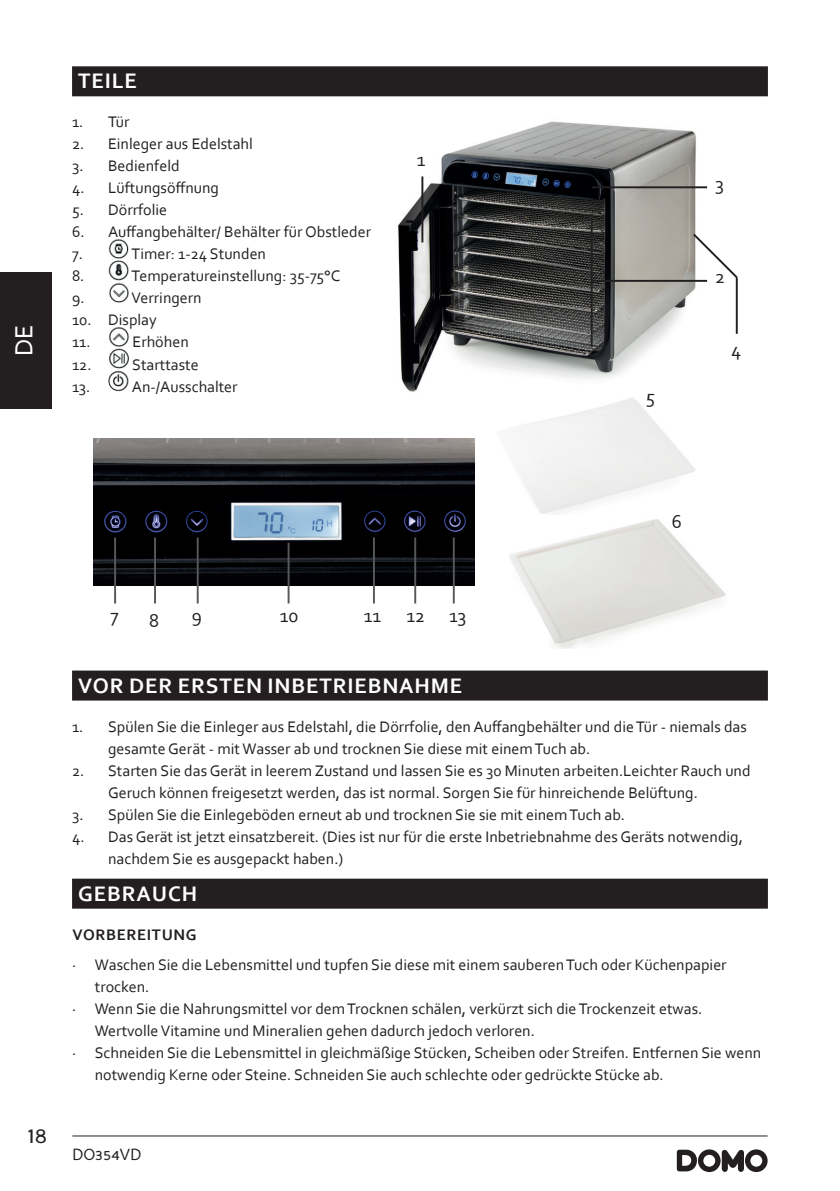
<style>
.page{position:relative;width:840px;height:1191px;background:#fff}
.page>*{position:absolute;margin:0;border:0;box-sizing:border-box;transform-origin:0 0}
.t1{font:26px "Corbel";color:#fff}
.t2{font:24px "Perspective Sans";color:#231f20}
.t3{font:700 22px "Corbel";letter-spacing:.04em;color:#fff}
.t4{font:19.4px "Corbel";color:#231f20}
.t5{font:16px/22px "Corbel";color:#231f20}
.t6{font:700 16px "Corbel";letter-spacing:.04em;color:#231f20}
.t7{font:16px "Perspective Sans";color:#231f20}
</style>
<div class="page">
<hr style="left:72px;top:1135px;width:695px;height:1px;background:#231f20">
<svg style="left:676px;top:1149px;width:91px;height:23px"></svg>
<div style="left:0;top:272px;width:51px;height:136px;background:#231f20"></div>
<div style="left:72px;top:66px;width:695px;height:30px;background:#231f20"></div>
<div style="left:72px;top:670px;width:695px;height:30px;background:#231f20"></div>
<div style="left:72px;top:878px;width:695px;height:30px;background:#231f20"></div>
<img style="left:108px;top:238px;width:21px;height:21px;border-radius:11px">
<img style="left:108px;top:260px;width:21px;height:21px;border-radius:11px">
<img style="left:108px;top:282px;width:21px;height:21px;border-radius:11px">
<img style="left:108px;top:326px;width:21px;height:21px;border-radius:11px">
<img style="left:108px;top:348px;width:21px;height:21px;border-radius:11px">
<img style="left:108px;top:370px;width:21px;height:21px;border-radius:11px">
<img style="left:398px;top:121px;width:310px;height:271px">
<hr style="left:421px;top:176px;width:2px;height:66px;background:#231f20">
<hr style="left:590px;top:214px;width:2px;height:133px;background:#231f20">
<hr style="left:591px;top:280px;width:115px;height:2px;background:#231f20">
<hr style="left:591px;top:186px;width:115px;height:2px;background:#231f20">
<svg style="left:690px;top:232px;width:48px;height:48px"></svg>
<hr style="left:735px;top:278px;width:2px;height:56px;background:#231f20">
<img style="left:509px;top:519px;width:217px;height:129px">
<img style="left:93px;top:438px;width:381px;height:147px">
<hr style="left:114px;top:537px;width:2px;height:66px;background:#57585a">
<hr style="left:154px;top:537px;width:2px;height:66px;background:#57585a">
<hr style="left:197px;top:537px;width:1px;height:66px;background:#57585a">
<hr style="left:287px;top:542px;width:2px;height:61px;background:#57585a">
<hr style="left:373px;top:537px;width:1px;height:66px;background:#57585a">
<hr style="left:414px;top:537px;width:2px;height:66px;background:#57585a">
<hr style="left:452px;top:537px;width:2px;height:66px;background:#57585a">
<h1 class="t1" style="left:8px;top:356px;width:33px;rotate:-90deg">DE</h1>
<h3 class="t3" style="left:78px;top:67px;width:60px">TEILE</h3>
<p class="t5" style="left:72px;top:111px;width:59px">1. Tür</p>
<p class="t5" style="left:72px;top:133px;width:182px">2. Einleger aus Edelstahl</p>
<p class="t5" style="left:72px;top:155px;width:109px">3. Bedienfeld</p>
<p class="t5" style="left:72px;top:177px;width:148px">4. Lüftungsöffnung</p>
<p class="t5" style="left:72px;top:199px;width:96px">5. Dörrfolie</p>
<p class="t5" style="left:72px;top:221px;width:300px">6. Auffangbehälter/ Behälter für Obstleder<br>7.</p>
<p class="t5" style="left:131px;top:243px;width:136px">Timer: 1-24 Stunden</p>
<p class="t5" style="left:72px;top:265px;width:14px">8.</p>
<p class="t5" style="left:131px;top:265px;width:210px">Temperatureinstellung: 35-75°C</p>
<p class="t5" style="left:72px;top:287px;width:14px">9.</p>
<p class="t5" style="left:131px;top:287px;width:72px">Verringern</p>
<p class="t5" style="left:72px;top:309px;width:86px">10. Display<br>11.</p>
<p class="t5" style="left:132px;top:331px;width:58px">Erhöhen</p>
<p class="t5" style="left:72px;top:353px;width:21px">12.</p>
<p class="t5" style="left:132px;top:353px;width:68px">Starttaste</p>
<p class="t5" style="left:72px;top:375px;width:20px">13.</p>
<p class="t5" style="left:132px;top:375px;width:107px">An-/Ausschalter</p>
<p class="t4" style="left:416px;top:148px;width:10px">1</p>
<p class="t4" style="left:645px;top:384px;width:11px">5</p>
<p class="t4" style="left:714px;top:171px;width:10px">3</p>
<p class="t4" style="left:714px;top:265px;width:11px">2</p>
<p class="t4" style="left:730px;top:337px;width:12px">4</p>
<p class="t4" style="left:671px;top:510px;width:12px">6</p>
<h2 class="t2" style="left:28px;top:1120px;width:21px">18</h2>
<p class="t4" style="left:110px;top:604px;width:10px">7</p>
<p class="t4" style="left:149px;top:608px;width:11px">8</p>
<p class="t4" style="left:192px;top:604px;width:12px">9</p>
<p class="t4" style="left:280px;top:604px;width:20px">10</p>
<p class="t4" style="left:363px;top:604px;width:19px">11</p>
<p class="t4" style="left:406px;top:604px;width:61px">12 13</p>
<h3 class="t3" style="left:78px;top:671px;width:385px">VOR DER ERSTEN INBETRIEBNAHME</h3>
<p class="t5" style="left:108px;top:715px;width:640px;text-indent:-36px">1. Spülen Sie die Einleger aus Edelstahl, die Dörrfolie, den Auffangbehälter und die Tür - niemals das gesamte Gerät - mit Wasser ab und trocknen Sie diese mit einem Tuch ab.</p>
<p class="t5" style="left:108px;top:759px;width:643px;text-indent:-36px">2. Starten Sie das Gerät in leerem Zustand und lassen Sie es 30 Minuten arbeiten.Leichter Rauch und<br>Geruch können freigesetzt werden, das ist normal. Sorgen Sie für hinreichende Belüftung.</p>
<p class="t5" style="left:72px;top:803px;width:554px">3. Spülen Sie die Einlegeböden erneut ab und trocknen Sie sie mit einem Tuch ab.</p>
<p class="t5" style="left:108px;top:825px;width:636px;text-indent:-36px">4. Das Gerät ist jetzt einsatzbereit. (Dies ist nur für die erste Inbetriebnahme des Geräts notwendig, nachdem Sie es ausgepackt haben.)</p>
<h3 class="t3" style="left:78px;top:879px;width:120px">GEBRAUCH</h3>
<p class="t6" style="left:72px;top:924px;width:126px">VORBEREITUNG</p>
<p class="t5" style="left:72px;top:953px;width:655px">· Waschen Sie die Lebensmittel und tupfen Sie diese mit einem sauberen Tuch oder Küchenpapier</p>
<p class="t5" style="left:95px;top:975px;width:56px">trocken.</p>
<p class="t5" style="left:72px;top:997px;width:631px">· Wenn Sie die Nahrungsmittel vor dem Trocknen schälen, verkürzt sich die Trockenzeit etwas.</p>
<p class="t5" style="left:95px;top:1019px;width:441px">Wertvolle Vitamine und Mineralien gehen dadurch jedoch verloren.</p>
<p class="t5" style="left:72px;top:1041px;width:690px">· Schneiden Sie die Lebensmittel in gleichmäßige Stücken, Scheiben oder Streifen. Entfernen Sie wenn</p>
<p class="t5" style="left:95px;top:1063px;width:570px">notwendig Kerne oder Steine. Schneiden Sie auch schlechte oder gedrückte Stücke ab.</p>
<p class="t7" style="left:72px;top:1145px;width:71px">DO354VD</p>
</div>
